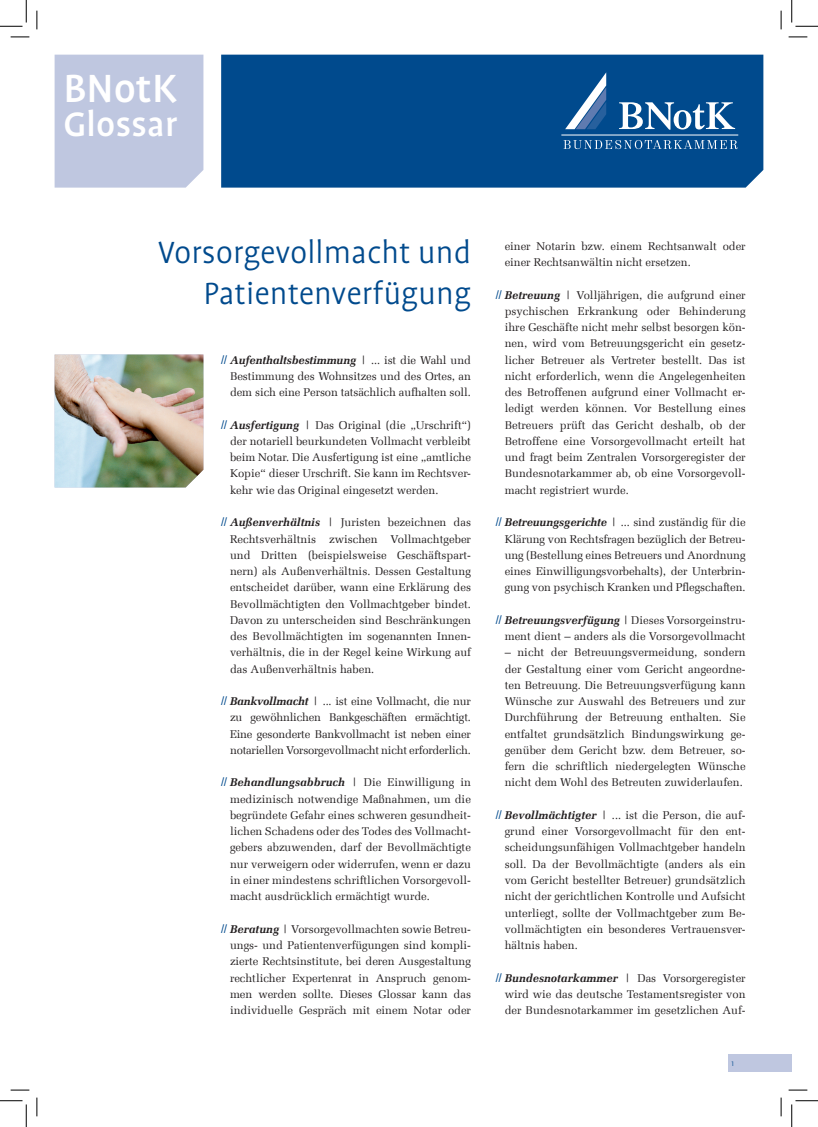
<style>
.page{position:relative;width:818px;height:1127px;background:#fff}
.page>*{position:absolute;margin:0;border:0;box-sizing:border-box;transform-origin:0 0}
.t1{font:500 45px "Profile OT";letter-spacing:.005em;color:#fff}
.t2{font:500 38.75px "Profile OT";letter-spacing:.01em;color:#fff}
.t3{font:300 35px/41.2px "Profile OT";color:#004a8d;text-align:right}
.t4{font:11.25px/16.2px "Melior Com";color:#231f20;text-align:justify}
.t5{font:300 8.75px "Profile OT";color:#004a8d}
.s1{font-family:"Double Slash";font-size:8.75px;color:#004a8d}
.s2{font-weight:700;font-style:italic}
</style>
<div class="page">
<div style="left:55px;top:55px;width:148px;height:132px;background:#bfc7e0"></div>
<div style="left:221px;top:55px;width:542px;height:132px;background:#004a8d"></div>
<div style="left:728px;top:1054px;width:64px;height:18px;background:#bfc7e0"></div>
<svg style="left:565px;top:72px;width:41px;height:57px"></svg>
<hr style="left:561px;top:134px;width:177px;height:1px;background:#fff">
<svg style="left:563px;top:140px;width:175px;height:9px;background:#3a73a6"></svg>
<svg style="left:619px;top:102px;width:116px;height:28px"></svg>
<img style="left:55px;top:354px;width:148px;height:133px">
<svg style="left:11px;top:36px;width:18px;height:2px"></svg>
<svg style="left:788px;top:36px;width:19px;height:2px"></svg>
<svg style="left:11px;top:1089px;width:18px;height:1px"></svg>
<svg style="left:788px;top:1089px;width:19px;height:1px"></svg>
<svg style="left:36px;top:11px;width:2px;height:18px"></svg>
<svg style="left:36px;top:1097px;width:2px;height:18px"></svg>
<svg style="left:780px;top:11px;width:2px;height:18px"></svg>
<svg style="left:780px;top:1097px;width:2px;height:18px"></svg>
<svg style="left:0;top:0;width:27px;height:27px"></svg>
<svg style="left:0;top:1100px;width:27px;height:26px"></svg>
<svg style="left:791px;top:0;width:27px;height:27px"></svg>
<svg style="left:791px;top:1100px;width:27px;height:26px"></svg>
<h1 class="t1" style="left:63px;top:64px;width:115px">BNotK</h1>
<h2 class="t2" style="left:63px;top:104px;width:115px">Glossar</h2>
<h3 class="t3" style="left:158px;top:233px;width:315px">Vorsorgevollmacht und<br>Patientenverfügung</h3>
<p class="t4" style="left:230px;top:351px;width:242px;text-indent:-9px"><span class="s1">:</span> <span class="s2">Aufenthaltsbestimmung</span> | ... ist die Wahl und Bestimmung des Wohnsitzes und des Ortes, an dem sich eine Person tatsächlich aufhalten soll.</p>
<p class="t4" style="left:230px;top:416px;width:242px;text-indent:-9px"><span class="s1">:</span> <span class="s2">Ausfertigung</span> | Das Original (die „Urschrift“) der notariell beurkundeten Vollmacht verbleibt beim Notar. Die Ausfertigung ist eine „amtliche Kopie“ dieser Urschrift. Sie kann im Rechtsver&shy;kehr wie das Original eingesetzt werden.</p>
<p class="t4" style="left:230px;top:514px;width:242px;text-indent:-9px"><span class="s1">:</span> <span class="s2">Außenverhältnis</span> | Juristen bezeichnen das Rechtsverhältnis zwischen Vollmachtgeber und Dritten (beispielsweise Geschäftspart&shy;nern) als Außenverhältnis. Dessen Gestaltung entscheidet darüber, wann eine Erklärung des Bevollmächtigten den Vollmachtgeber bindet.<br>Davon zu unterscheiden sind Beschränkungen des Bevollmächtigten im sogenannten Innen&shy;verhältnis, die in der Regel keine Wirkung auf das Außenverhältnis haben.</p>
<p class="t4" style="left:230px;top:693px;width:242px;text-indent:-9px"><span class="s1">:</span> <span class="s2">Bankvollmacht</span> | ... ist eine Vollmacht, die nur zu gewöhnlichen Bankgeschäften ermächtigt.<br>Eine gesonderte Bankvollmacht ist neben einer notariellen Vorsorgevollmacht nicht erforderlich.</p>
<p class="t4" style="left:230px;top:774px;width:242px;text-indent:-9px"><span class="s1">:</span> <span class="s2">Behandlungsabbruch</span> | Die Einwilligung in medizinisch notwendige Maßnahmen, um die begründete Gefahr eines schweren gesundheit&shy;lichen Schadens oder des Todes des Vollmacht&shy;gebers abzuwenden, darf der Bevollmächtigte nur verweigern oder widerrufen, wenn er dazu in einer mindestens schriftlichen Vorsorgevoll&shy;macht ausdrücklich ermächtigt wurde.</p>
<p class="t4" style="left:230px;top:920px;width:242px;text-indent:-9px"><span class="s1">:</span> <span class="s2">Beratung</span> | Vorsorgevollmachten sowie Betreu&shy;ungs- und Patientenverfügungen sind kompli&shy;zierte Rechtsinstitute, bei deren Ausgestaltung rechtlicher Expertenrat in Anspruch genom&shy;men werden sollte. Dieses Glossar kann das individuelle Gespräch mit einem Notar oder</p>
<p class="t4" style="left:505px;top:238px;width:242px">einer Notarin bzw. einem Rechtsanwalt oder einer Rechtsanwältin nicht ersetzen.</p>
<p class="t4" style="left:505px;top:286px;width:242px;text-indent:-9px"><span class="s1">:</span> <span class="s2">Betreuung</span> | Volljährigen, die aufgrund einer psychischen Erkrankung oder Behinderung ihre Geschäfte nicht mehr selbst besorgen kön&shy;nen, wird vom Betreuungsgericht ein gesetz&shy;licher Betreuer als Vertreter bestellt. Das ist nicht erforderlich, wenn die Angelegenheiten des Betroffenen aufgrund einer Vollmacht er&shy;ledigt werden können. Vor Bestellung eines Betreuers prüft das Gericht deshalb, ob der Betroffene eine Vorsorgevollmacht erteilt hat und fragt beim Zentralen Vorsorgeregister der Bundesnotarkammer ab, ob eine Vorsorgevoll&shy;macht registriert wurde.</p>
<p class="t4" style="left:505px;top:514px;width:242px;text-indent:-9px"><span class="s1">:</span> <span class="s2">Betreuungsgerichte</span> | ... sind zuständig für die Klärung von Rechtsfragen bezüglich der Betreu&shy;ung (Bestellung eines Betreuers und Anordnung eines Einwilligungsvorbehalts), der Unterbrin&shy;gung von psychisch Kranken und Pflegschaften.</p>
<p class="t4" style="left:496px;top:611px;width:251px;text-align:right"><span class="s1">:</span> <span class="s2">Betreuungsverfügung</span> | Dieses Vorsorgeinstru&shy;ment dient – anders als die Vorsorgevollmacht</p>
<p class="t4" style="left:505px;top:644px;width:242px">– nicht der Betreuungsvermeidung, sondern der Gestaltung einer vom Gericht angeordne&shy;ten Betreuung. Die Betreuungsverfügung kann Wünsche zur Auswahl des Betreuers und zur Durchführung der Betreuung enthalten. Sie entfaltet grundsätzlich Bindungswirkung ge&shy;genüber dem Gericht bzw. dem Betreuer, so&shy;fern die schriftlich niedergelegten Wünsche nicht dem Wohl des Betreuten zuwiderlaufen.</p>
<p class="t4" style="left:505px;top:806px;width:242px;text-indent:-9px"><span class="s1">:</span> <span class="s2">Bevollmächtigter</span> | ... ist die Person, die auf&shy;grund einer Vorsorgevollmacht für den ent&shy;scheidungsunfähigen Vollmachtgeber handeln soll. Da der Bevollmächtigte (anders als ein vom Gericht bestellter Betreuer) grundsätzlich nicht der gerichtlichen Kontrolle und Aufsicht unterliegt, sollte der Vollmachtgeber zum Be&shy;vollmächtigten ein besonderes Vertrauensver&shy;hältnis haben.</p>
<p class="t4" style="left:505px;top:969px;width:242px;text-indent:-9px"><span class="s1">:</span> <span class="s2">Bundesnotarkammer</span> | Das Vorsorgeregister wird wie das deutsche Testamentsregister von der Bundesnotarkammer im gesetzlichen Auf-</p>
<p class="t5" style="left:731px;top:1058px;width:4px">1</p>
</div>
